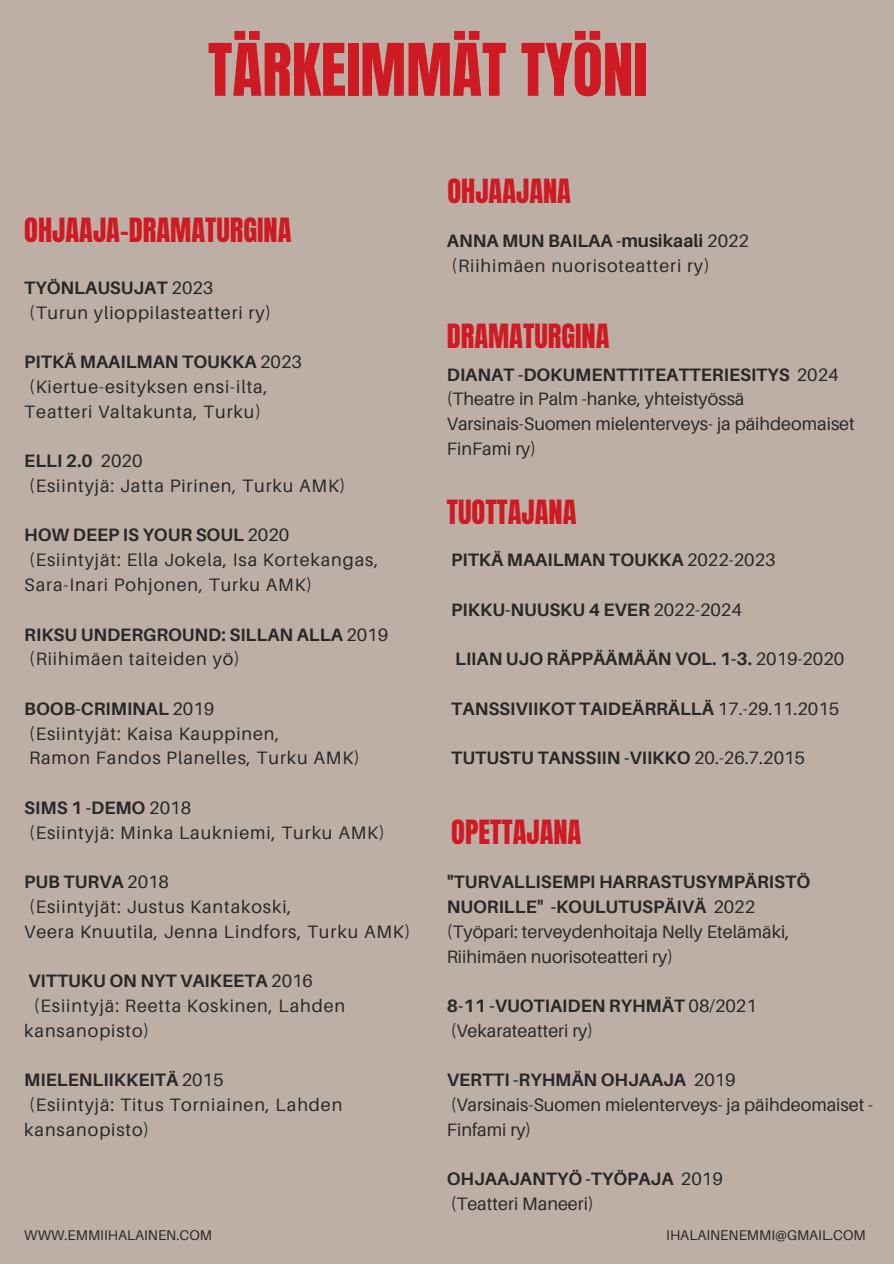
<style>
.page{position:relative;width:894px;height:1264px;background:#fff}
.page>*{position:absolute;margin:0;border:0;box-sizing:border-box;transform-origin:0 0}
.t1{font:61.65px "Anton";color:#ce1b23}
.t2{font:28.35px "Anton";color:#ce1b23}
.t3{font:18px/24.8px "Aileron";letter-spacing:.05em;color:#292828}
.t4{font:18px/24.8px "Aileron";color:#292828}
.t5{font:700 18px/24.8px "Aileron";color:#292828}
.t6{font:14.1px "Aileron";color:#292828}
.s1{font-weight:700}
.s2{font-weight:400}
</style>
<div class="page">
<div style="left:0;top:0;width:893px;height:1263px;background:#beafa6"></div>
<h1 class="t1" style="left:208px;top:26px;width:441px">TÄRKEIMMÄT TYÖNI</h1>
<h4 class="t2" style="left:24px;top:210px;width:269px">OHJAAJA-DRAMATURGINA</h4>
<h4 class="t3" style="left:24px;top:275px;width:248px"><span class="s1">TYÖNLAUSUJAT</span> 2023 (Turun ylioppilasteatteri ry)</h4>
<h4 class="t3" style="left:24px;top:349px;width:279px"><span class="s1">PITKÄ MAAILMAN TOUKKA</span> 2023 (Kiertue-esityksen ensi-ilta,<br>Teatteri Valtakunta, Turku)</h4>
<h4 class="t3" style="left:24px;top:448px;width:323px"><span class="s1">ELLI 2.0</span> 2020<br>(Esiintyjä: Jatta Pirinen, Turku AMK)</h4>
<h4 class="t3" style="left:24px;top:522px;width:355px"><span class="s1">HOW DEEP IS YOUR SOUL</span> 2020 (Esiintyjät: Ella Jokela, Isa Kortekangas,<br>Sara-Inari Pohjonen, Turku AMK)</h4>
<h4 class="t5" style="left:24px;top:621px;width:365px">RIKSU UNDERGROUND: SILLAN ALLA <span class="s2">2019 (Riihimäen taiteiden yö)</span></h4>
<h4 class="t3" style="left:24px;top:695px;width:337px"><span class="s1">BOOB-CRIMINAL</span> 2019<br>(Esiintyjät: Kaisa Kauppinen,<br>Ramon Fandos Planelles, Turku AMK)</h4>
<h4 class="t3" style="left:24px;top:794px;width:362px"><span class="s1">SIMS 1 -DEMO</span> 2018<br>(Esiintyjä: Minka Laukniemi, Turku AMK)</h4>
<h4 class="t3" style="left:24px;top:869px;width:387px"><span class="s1">PUB TURVA</span> 2018<br>(Esiintyjät: Justus Kantakoski,<br>Veera Knuutila, Jenna Lindfors, Turku AMK)</h4>
<h4 class="t5" style="left:28px;top:968px;width:286px">VITTUKU ON NYT VAIKEETA <span class="s2">2016</span></h4>
<h4 class="t3" style="left:34px;top:992px;width:313px">(Esiintyjä: Reetta Koskinen, Lahden</h4>
<h4 class="t3" style="left:24px;top:1017px;width:126px">kansanopisto)</h4>
<h4 class="t3" style="left:24px;top:1067px;width:319px"><span class="s1">MIELENLIIKKEITÄ</span> 2015<br>(Esiintyjä: Titus Torniainen, Lahden kansanopisto)</h4>
<h4 class="t2" style="left:447px;top:171px;width:125px">OHJAAJANA</h4>
<p class="t3" style="left:446px;top:228px;width:303px"><span class="s1">ANNA MUN BAILAA -musikaali</span> 2022 (Riihimäen nuorisoteatteri ry)</p>
<p class="t2" style="left:446px;top:316px;width:164px">DRAMATURGINA</p>
<p class="t4" style="left:446px;top:361px;width:409px"><span class="s1">DIANAT -DOKUMENTTITEATTERIESITYS</span> 2024 (Theatre in Palm -hanke, yhteistyössä Varsinais-Suomen mielenterveys- ja päihdeomaiset FinFami ry)</p>
<h2 class="t2" style="left:446px;top:492px;width:131px">TUOTTAJANA</h2>
<h4 class="t5" style="left:451px;top:547px;width:326px">PITKÄ MAAILMAN TOUKKA <span class="s2">2022-2023</span></h4>
<h3 class="t5" style="left:451px;top:596px;width:292px">PIKKU-NUUSKU 4 EVER <span class="s2">2022-2024</span></h3>
<p class="t5" style="left:455px;top:646px;width:390px">LIIAN UJO RÄPPÄÄMÄÄN VOL. 1-3. <span class="s2">2019-2020</span></p>
<h3 class="t5" style="left:451px;top:695px;width:389px">TANSSIVIIKOT TAIDEÄRRÄLLÄ <span class="s2">17.-29.11.2015</span></h3>
<p class="t5" style="left:451px;top:745px;width:355px">TUTUSTU TANSSIIN -VIIKKO <span class="s2">20.-26.7.2015</span></p>
<h4 class="t2" style="left:451px;top:811px;width:131px">OPETTAJANA</h4>
<p class="t4" style="left:446px;top:869px;width:365px"><span class="s1">"TURVALLISEMPI HARRASTUSYMPÄRISTÖ NUORILLE" -KOULUTUSPÄIVÄ</span> 2022 (Työpari: terveydenhoitaja Nelly Etelämäki, Riihimäen nuorisoteatteri ry)</p>
<p class="t4" style="left:446px;top:993px;width:311px"><span class="s1">8-11 -VUOTIAIDEN RYHMÄT</span> 08/2021 (Vekarateatteri ry)</p>
<h2 class="t4" style="left:446px;top:1067px;width:428px"><span class="s1">VERTTI -RYHMÄN OHJAAJA</span> 2019 (Varsinais-Suomen mielenterveys- ja päihdeomaiset -<br>Finfami ry)</h2>
<h4 class="t4" style="left:446px;top:1166px;width:277px"><span class="s1">OHJAAJANTYÖ -TYÖPAJA</span> 2019 (Teatteri Maneeri)</h4>
<h2 class="t6" style="left:24px;top:1226px;width:189px">WWW.EMMIIHALAINEN.COM</h2>
<h2 class="t6" style="left:666px;top:1226px;width:201px">IHALAINENEMMI@GMAIL.COM</h2>
</div>
